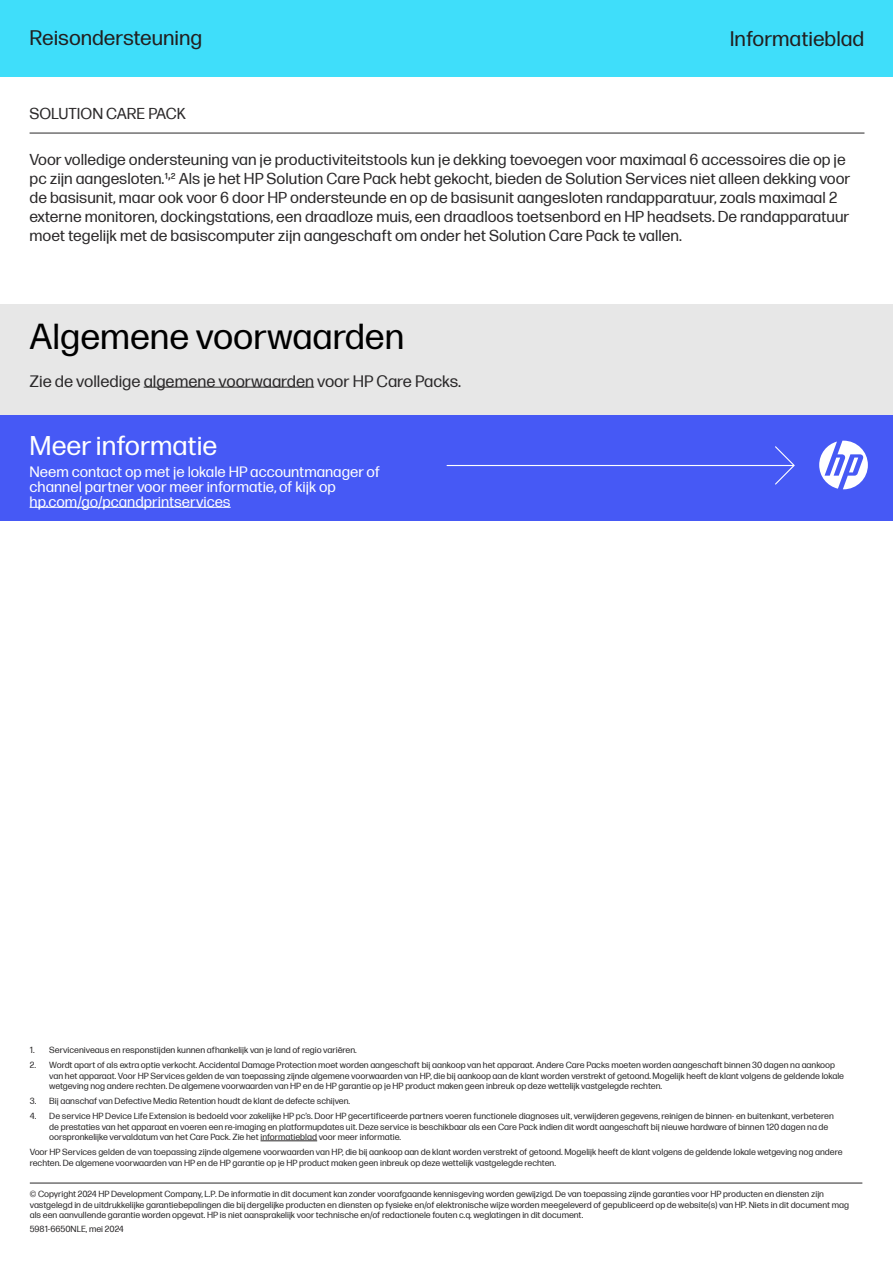
<style>
.page{position:relative;width:893px;height:1263px;background:#fff}
.page>*{position:absolute;margin:0;border:0;box-sizing:border-box;transform-origin:0 0}
.t1{font:36px "Forma DJR Micro";color:#000}
.t2{font:27px "Forma DJR Micro";color:#fff}
.t3{font:21px "Forma DJR Micro";color:#221f1f}
.t4{font:16.5px "Forma DJR Micro";color:#2b292a}
.t5{font:15.75px/18.9px "Forma DJR Micro";color:#2b292a}
.t6{font:15px/15px "Forma DJR Micro";color:#fff}
.t7{font:8.85px/10.6px "Forma DJR Micro";color:#2b292a}
</style>
<div class="page">
<hr style="left:261px;top:1140px;width:56px;height:1px;background:#2b292a">
<hr style="left:30px;top:1183px;width:832px;height:1px;background:#2b292a">
<div style="left:0;top:414px;width:893px;height:106px;background:#4659f5"></div>
<hr style="left:30px;top:507px;width:201px;height:1px;background:#fff">
<hr style="left:447px;top:465px;width:347px;height:1px;background:#fff">
<svg style="left:774px;top:446px;width:21px;height:39px"></svg>
<svg style="left:819px;top:441px;width:49px;height:48px"></svg>
<div style="left:0;top:304px;width:893px;height:110px;background:#e7e7e7"></div>
<hr style="left:144px;top:387px;width:170px;height:1px;background:#2b292a">
<hr style="left:30px;top:133px;width:834px;height:1px;background:#2b292a">
<div style="left:0;top:0;width:893px;height:76px;background:#3fdefa"></div>
<h3 class="t3" style="left:30px;top:29px;width:174px">Reisondersteuning</h3>
<h3 class="t3" style="left:730px;top:30px;width:136px">Informatieblad</h3>
<h3 class="t5" style="left:30px;top:105px;width:158px">SOLUTION CARE PACK</h3>
<p class="t5" style="left:30px;top:151px;width:822px">Voor volledige ondersteuning van je productiviteitstools kun je dekking toevoegen voor maximaal 6 accessoires die op je pc zijn aangesloten.1,2 Als je het HP Solution Care Pack hebt gekocht, bieden de Solution Services niet alleen dekking voor de basisunit, maar ook voor 6 door HP ondersteunde en op de basisunit aangesloten randapparatuur, zoals maximaal 2 externe monitoren, dockingstations, een draadloze muis, een draadloos toetsenbord en HP headsets. De randapparatuur moet tegelijk met de basiscomputer zijn aangeschaft om onder het Solution Care Pack te vallen.</p>
<h1 class="t1" style="left:30px;top:322px;width:376px">Algemene voorwaarden</h1>
<h3 class="t4" style="left:30px;top:374px;width:433px">Zie de volledige algemene voorwaarden voor HP Care Packs.</h3>
<h2 class="t2" style="left:30px;top:434px;width:189px">Meer informatie</h2>
<h3 class="t6" style="left:30px;top:465px;width:352px">Neem contact op met je lokale HP accountmanager of channel partner voor meer informatie, of kijk op hp.com/go/pcandprintservices</h3>
<p class="t7" style="left:30px;top:1045px;width:328px">1. Serviceniveaus en responstijden kunnen afhankelijk van je land of regio variëren.</p>
<p class="t7" style="left:49px;top:1060px;width:796px;text-indent:-19px">2. Wordt apart of als extra optie verkocht. Accidental Damage Protection moet worden aangeschaft bij aankoop van het apparaat. Andere Care Packs moeten worden aangeschaft binnen 30 dagen na aankoop van het apparaat. Voor HP Services gelden de van toepassing zijnde algemene voorwaarden van HP, die bij aankoop aan de klant worden verstrekt of getoond. Mogelijk heeft de klant volgens de geldende lokale wetgeving nog andere rechten. De algemene voorwaarden van HP en de HP garantie op je HP product maken geen inbreuk op deze wettelijk vastgelegde rechten.</p>
<p class="t7" style="left:30px;top:1096px;width:322px">3. Bij aanschaf van Defective Media Retention houdt de klant de defecte schijven.</p>
<p class="t7" style="left:49px;top:1110px;width:786px;text-indent:-19px">4. De service HP Device Life Extension is bedoeld voor zakelijke HP pc’s. Door HP gecertificeerde partners voeren functionele diagnoses uit, verwijderen gegevens, reinigen de binnen- en buitenkant, verbeteren de prestaties van het apparaat en voeren een re-imaging en platformupdates uit. Deze service is beschikbaar als een Care Pack indien dit wordt aangeschaft bij nieuwe hardware of binnen 120 dagen na de oorspronkelijke vervaldatum van het Care Pack. Zie het informatieblad voor meer informatie.</p>
<p class="t7" style="left:30px;top:1148px;width:814px">Voor HP Services gelden de van toepassing zijnde algemene voorwaarden van HP, die bij aankoop aan de klant worden verstrekt of getoond. Mogelijk heeft de klant volgens de geldende lokale wetgeving nog andere rechten. De algemene voorwaarden van HP en de HP garantie op je HP product maken geen inbreuk op deze wettelijk vastgelegde rechten.</p>
<p class="t7" style="left:30px;top:1188px;width:821px">© Copyright 2024 HP Development Company, L.P. De informatie in dit document kan zonder voorafgaande kennisgeving worden gewijzigd. De van toepassing zijnde garanties voor HP producten en diensten zijn vastgelegd in de uitdrukkelijke garantiebepalingen die bij dergelijke producten en diensten op fysieke en/of elektronische wijze worden meegeleverd of gepubliceerd op de website(s) van HP. Niets in dit document mag als een aanvullende garantie worden opgevat. HP is niet aansprakelijk voor technische en/of redactionele fouten c.q. weglatingen in dit document.</p>
<p class="t7" style="left:30px;top:1223px;width:95px">5981-6650NLE, mei 2024</p>
</div>
